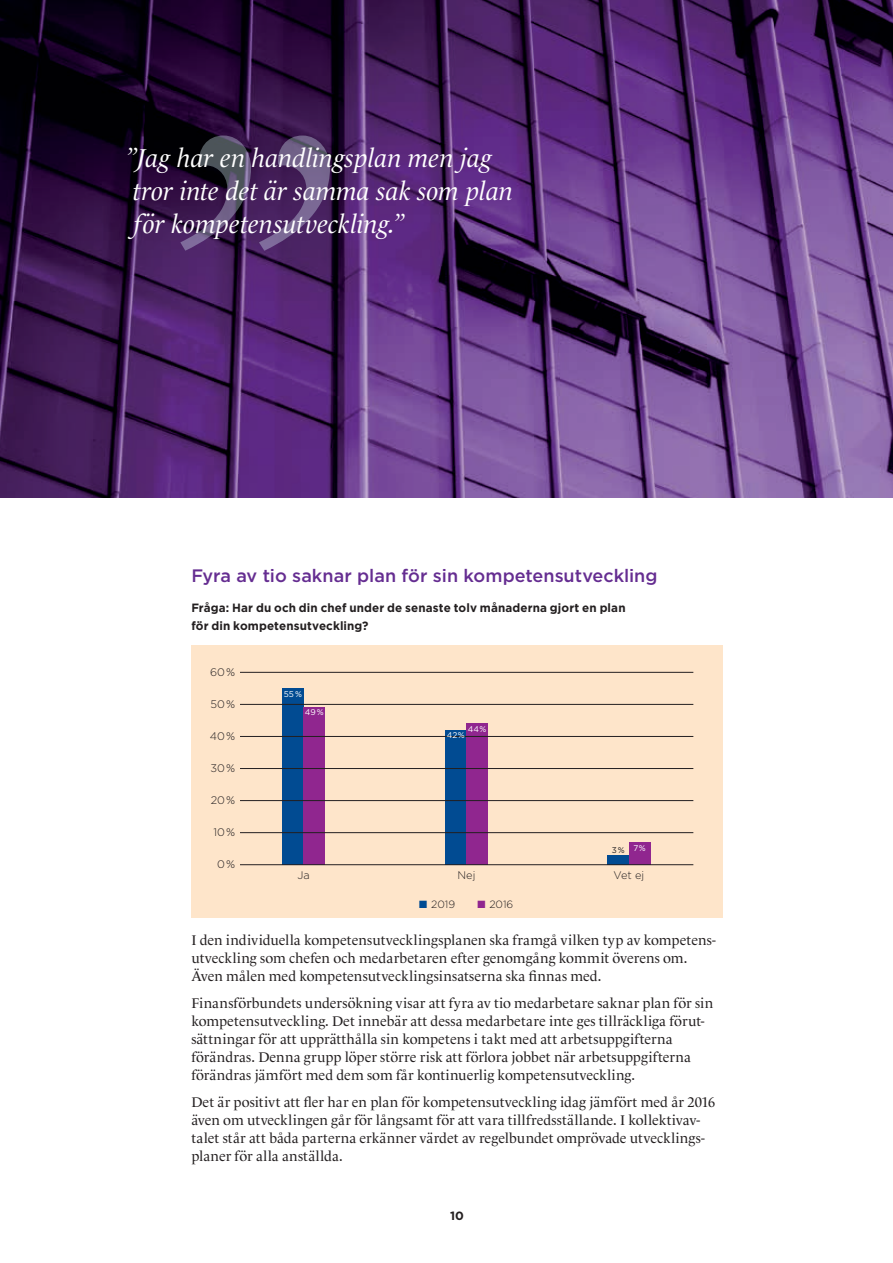
<style>
.page{position:relative;width:893px;height:1263px;background:#fff}
.page>*{position:absolute;margin:0;border:0;box-sizing:border-box;transform-origin:0 0}
.t1{font:italic 26.4px/33px "Le Monde Livre";color:#fff}
.t2{font:500 18px "Gotham";color:#652d91}
.t3{font:14.25px/18px "Le Monde Livre";letter-spacing:.005em;color:#231f20}
.t4{font:700 12px/18px "Gotham";letter-spacing:.01em;color:#231f20}
.t5{font:300 10.95px "Gotham";color:#231f20}
.t6{font:300 10.5px "Gotham";color:#231f20}
.t7{font:8.25px "Gotham";color:#fff}
.t8{font:8.25px "Gotham";color:#231f20}
.s1{color:#014b92}
.s2{color:#90268f}
</style>
<div class="page">
<img style="left:0;top:0;width:893px;height:497px">
<div style="left:191px;top:646px;width:532px;height:272px;background:#fee5ca"></div>
<div style="left:282px;top:688px;width:22px;height:176px;background:#014b92"></div>
<div style="left:304px;top:707px;width:21px;height:157px;background:#90268f"></div>
<div style="left:608px;top:855px;width:21px;height:9px;background:#014b92"></div>
<div style="left:629px;top:842px;width:21px;height:22px;background:#90268f"></div>
<div style="left:445px;top:730px;width:21px;height:134px;background:#014b92"></div>
<div style="left:466px;top:723px;width:22px;height:141px;background:#90268f"></div>
<hr style="left:240px;top:864px;width:453px;height:1px;background:#231f20">
<hr style="left:240px;top:672px;width:453px;height:1px;background:#231f20">
<hr style="left:240px;top:736px;width:453px;height:1px;background:#231f20">
<hr style="left:240px;top:704px;width:453px;height:1px;background:#231f20">
<hr style="left:240px;top:768px;width:453px;height:1px;background:#231f20">
<hr style="left:240px;top:800px;width:453px;height:1px;background:#231f20">
<hr style="left:240px;top:832px;width:453px;height:1px;background:#231f20">
<svg style="left:180px;top:135px;width:150px;height:116px;background:#48305c"></svg>
<h1 class="t1" style="left:126px;top:141px;width:389px">”Jag har en handlingsplan men jag tror inte det är samma sak som plan för kompetensutveckling.”</h1>
<p class="t2" style="left:191px;top:565px;width:468px">Fyra av tio saknar plan för sin kompetensutveckling</p>
<p class="t4" style="left:191px;top:598px;width:436px">Fråga: Har du och din chef under de senaste tolv månaderna gjort en plan för din kompetensutveckling?</p>
<p class="t5" style="left:210px;top:666px;width:27px">60%</p>
<p class="t5" style="left:211px;top:698px;width:26px">50%</p>
<p class="t5" style="left:210px;top:730px;width:27px">40%</p>
<p class="t5" style="left:211px;top:762px;width:26px">30%</p>
<p class="t5" style="left:211px;top:794px;width:26px">20%</p>
<p class="t5" style="left:214px;top:826px;width:23px">10%</p>
<p class="t5" style="left:217px;top:858px;width:19px">0%</p>
<p class="t7" style="left:284px;top:689px;width:20px">55%</p>
<p class="t7" style="left:305px;top:708px;width:20px">49%</p>
<p class="t7" style="left:468px;top:724px;width:20px">44%</p>
<p class="t7" style="left:447px;top:730px;width:20px">42%</p>
<p class="t8" style="left:612px;top:845px;width:35px">3% <sup>7%</sup></p>
<p class="t5" style="left:297px;top:869px;width:14px">Ja</p>
<p class="t5" style="left:458px;top:869px;width:19px">Nej</p>
<p class="t5" style="left:614px;top:869px;width:32px">Vet ej</p>
<p class="t6" style="left:419px;top:898px;width:37px"><span class="s1">■</span> 2019</p>
<p class="t6" style="left:477px;top:898px;width:37px"><span class="s2">■</span> 2016</p>
<p class="t3" style="left:191px;top:931px;width:526px">I den individuella kompetensutvecklingsplanen ska framgå vilken typ av kompetens&shy;utveckling som chefen och medarbetaren efter genomgång kommit överens om.<br>Även målen med kompetensutvecklingsinsatserna ska finnas med.</p>
<p class="t3" style="left:191px;top:994px;width:523px">Finansförbundets undersökning visar att fyra av tio medarbetare saknar plan för sin kompetensutveckling. Det innebär att dessa medarbetare inte ges tillräckliga förut&shy;sättningar för att upprätthålla sin kompetens i takt med att arbetsuppgifterna förändras. Denna grupp löper större risk att förlora jobbet när arbetsuppgifterna förändras jämfört med dem som får kontinuerlig kompetensutveckling.</p>
<p class="t3" style="left:191px;top:1093px;width:525px">Det är positivt att fler har en plan för kompetensutveckling idag jämfört med år 2016 även om utvecklingen går för långsamt för att vara tillfredsställande. I kollektivav&shy;talet står att båda parterna erkänner värdet av regelbundet omprövade utvecklings&shy;planer för alla anställda.</p>
<p class="t4" style="left:450px;top:1206px;width:15px">10</p>
</div>
